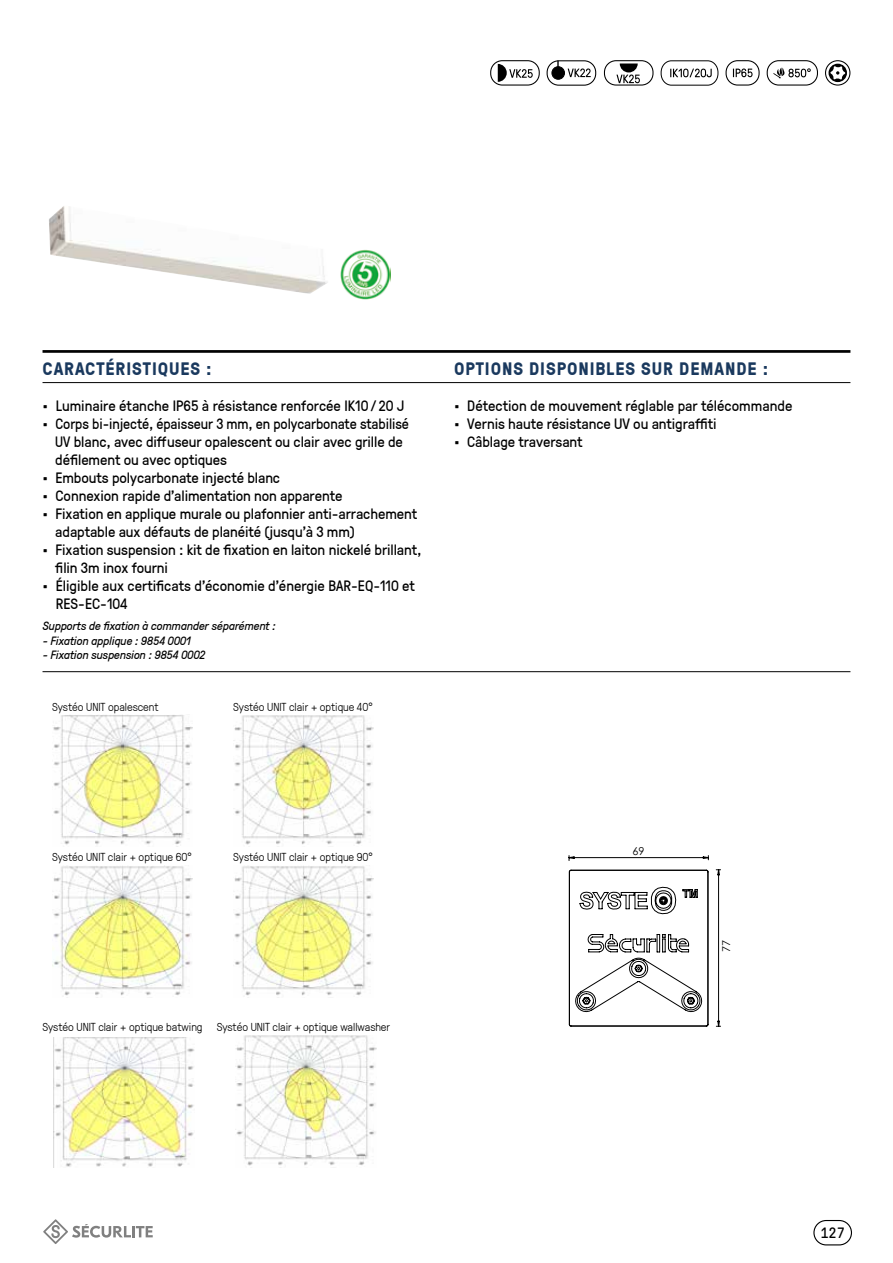
<style>
.page{position:relative;width:893px;height:1263px;background:#fff}
.page>*{position:absolute;margin:0;border:0;box-sizing:border-box;transform-origin:0 0}
.t1{font:700 18px "GT Pressura";letter-spacing:.05em;color:#1a395e}
.t2{font:15px/18px "GT Pressura";letter-spacing:-.005em;color:#000}
.t3{font:15px "GT Pressura Pro Mono";color:#000}
.t4{font:italic 12px "GT Pressura";letter-spacing:-.005em;color:#000}
.t5{font:300 11.55px "GT Pressura";letter-spacing:-.005em;color:#000}
.t6{font:10.8px "Century Gothic";color:#000}
</style>
<div class="page">
<div style="left:813px;top:1220px;width:39px;height:25px;border:1px solid #000;border-radius:12px"></div>
<svg style="left:43px;top:1219px;width:110px;height:25px"></svg>
<hr style="left:43px;top:350px;width:807px;height:3px;background:#000">
<hr style="left:43px;top:382px;width:807px;height:1px;background:#000">
<hr style="left:43px;top:671px;width:807px;height:1px;background:#000">
<img style="left:49px;top:206px;width:279px;height:88px">
<div style="left:490px;top:60px;width:50px;height:26px;border:1px solid #000;border-radius:12px"></div>
<svg style="left:498px;top:64px;width:35px;height:18px"></svg>
<svg style="left:546px;top:60px;width:305px;height:26px"></svg>
<svg style="left:568px;top:855px;width:141px;height:6px"></svg>
<svg style="left:568px;top:869px;width:141px;height:158px"></svg>
<svg style="left:716px;top:869px;width:5px;height:158px"></svg>
<img style="left:233px;top:715px;width:141px;height:132px">
<img style="left:52px;top:866px;width:141px;height:130px">
<img style="left:234px;top:866px;width:140px;height:130px">
<img style="left:53px;top:715px;width:140px;height:132px">
<img style="left:54px;top:1037px;width:140px;height:130px">
<img style="left:236px;top:1035px;width:140px;height:131px">
<img style="left:340px;top:249px;width:50px;height:50px">
<p class="t1" style="left:43px;top:355px;width:171px">CARACTÉRISTIQUES :</p>
<p class="t2" style="left:43px;top:396px;width:363px">• Luminaire étanche IP65 à résistance renforcée IK10/ 20 J</p>
<p class="t2" style="left:55px;top:414px;width:355px;text-indent:-13px">• Corps bi-injecté, épaisseur 3 mm, en polycarbonate stabilisé<br>UV blanc, avec diffuseur opalescent ou clair avec grille de défilement ou avec optiques</p>
<p class="t2" style="left:43px;top:468px;width:239px">• Embouts polycarbonate injecté blanc</p>
<p class="t2" style="left:43px;top:486px;width:301px">• Connexion rapide d’alimentation non apparente</p>
<p class="t2" style="left:55px;top:504px;width:363px;text-indent:-13px">• Fixation en applique murale ou plafonnier anti-arrachement adaptable aux défauts de planéité (jusqu’à 3 mm)</p>
<p class="t2" style="left:55px;top:540px;width:368px;text-indent:-13px">• Fixation suspension : kit de fixation en laiton nickelé brillant, filin 3m inox fourni</p>
<p class="t2" style="left:56px;top:576px;width:361px;text-indent:-13px">• Éligible aux certificats d'économie d'énergie BAR-EQ-110 et<br>RES-EC-104</p>
<p class="t4" style="left:43px;top:618px;width:235px">Supports de fixation à commander séparément :</p>
<p class="t4" style="left:43px;top:632px;width:149px">- Fixation applique : 9854 0001</p>
<p class="t4" style="left:43px;top:646px;width:164px">- Fixation suspension : 9854 0002</p>
<p class="t5" style="left:52px;top:699px;width:108px">Systéo UNIT opalescent</p>
<p class="t5" style="left:233px;top:699px;width:141px">Systéo UNIT clair + optique 40°</p>
<p class="t1" style="left:454px;top:355px;width:316px">OPTIONS DISPONIBLES SUR DEMANDE :</p>
<p class="t2" style="left:454px;top:396px;width:340px">• Détection de mouvement réglable par télécommande</p>
<p class="t2" style="left:454px;top:414px;width:264px">• Vernis haute résistance UV ou antigraffiti</p>
<p class="t2" style="left:454px;top:432px;width:130px">• Câblage traversant</p>
<p class="t5" style="left:52px;top:849px;width:141px">Systéo UNIT clair + optique 60°</p>
<p class="t5" style="left:233px;top:849px;width:141px">Systéo UNIT clair + optique 90°</p>
<p class="t5" style="left:43px;top:1019px;width:349px">Systéo UNIT clair + optique batwing Systéo UNIT clair + optique wallwasher</p>
<p class="t6" style="left:632px;top:843px;width:13px">69</p>
<p class="t6" style="left:719px;top:952px;width:13px;rotate:-90deg">77</p>
<p class="t3" style="left:820px;top:1224px;width:26px">127</p>
</div>
